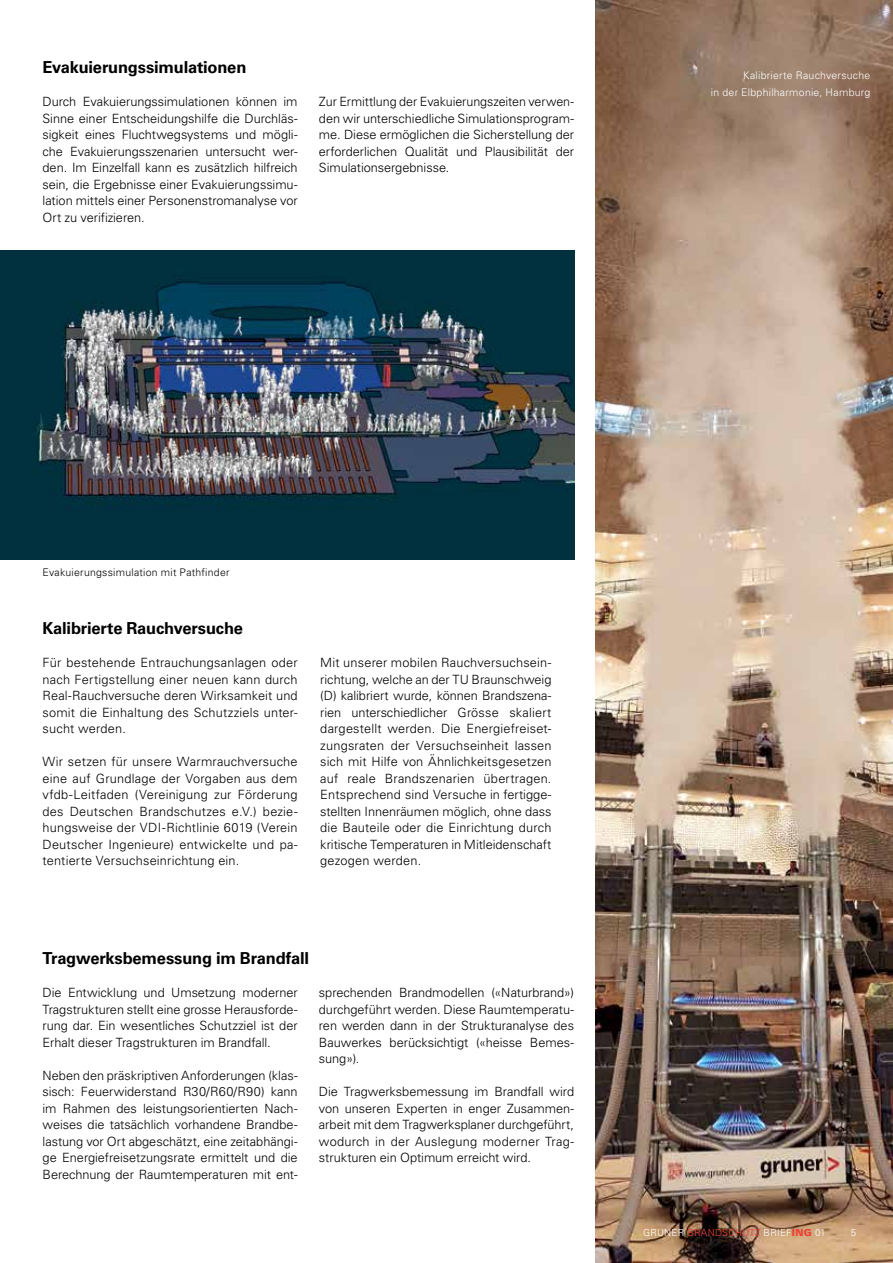
<style>
.page{position:relative;width:893px;height:1263px;background:#fff}
.page>*{position:absolute;margin:0;border:0;box-sizing:border-box;transform-origin:0 0}
.t1{font:700 16.5px "Univers LT Std";letter-spacing:-.015em;color:#000}
.t2{font:300 12.75px/16.5px "Univers LT Std";letter-spacing:-.005em;color:#000;text-align:justify}
.t3{font:300 10.5px/16.5px "Univers LT Std";letter-spacing:.02em;color:#fff;text-align:right}
.t4{font:300 10.5px "Univers LT Std";letter-spacing:.02em;color:#000}
.t5{font:300 9.75px "Univers LT Std";letter-spacing:.025em;color:#fff}
.s1{color:#ef4135}
.s2{font-weight:900;color:#ef4135}
</style>
<div class="page">
<img style="left:595px;top:0;width:298px;height:1263px">
<img style="left:0;top:251px;width:574px;height:308px">
<p class="t1" style="left:43px;top:58px;width:205px">Evakuierungssimulationen</p>
<p class="t2" style="left:43px;top:94px;width:257px">Durch Evakuierungssimulationen können im Sinne einer Entscheidungshilfe die Durchläs&shy;sigkeit eines Fluchtwegsystems und mögli&shy;che Evakuierungsszenarien untersucht wer&shy;den. I m Einzelfall kann es zusätzlich hilfreich sein, die Ergebnisse einer Evakuierungssimu&shy;lation mittels einer Personenstromanalyse vor Ort zu verifizieren.</p>
<p class="t2" style="left:319px;top:94px;width:257px">Zur Ermittlung der Evakuierungszeiten verwen&shy;den wir unterschiedliche Simulationsprogram&shy;me. Diese ermöglichen die Sicherstellung der erforderlichen Qualität und Plausibilität der Simulationsergebnisse.</p>
<p class="t3" style="left:711px;top:67px;width:161px">Kalibrierte Rauchversuche<br>in der Elbphilharmonie, Hamburg</p>
<p class="t4" style="left:43px;top:566px;width:189px">Evakuierungssimulation mit Pathfinder</p>
<p class="t1" style="left:43px;top:619px;width:202px">Kalibrierte Rauchversuche</p>
<p class="t2" style="left:43px;top:655px;width:257px">Für bestehende Entrauchungsanlagen oder nach Fertigstellung einer neuen kann durch Real-Rauchversuche deren Wirksamkeit und somit die Einhaltung des Schutzziels unter&shy;sucht werden.</p>
<p class="t2" style="left:43px;top:754px;width:257px">Wir setzen für unsere Warmrauchversuche eine auf G rundlage der Vorgaben aus dem vfdb-Leitfaden (Vereinigung zur Förderung des Deutschen B randschutzes e.V.) bezie&shy;hungsweise der VDI -Richtlinie 6019 (Verein Deutscher I ngenieure) entwickelte und pa&shy;tentierte Versuchseinrichtung ein.</p>
<p class="t2" style="left:320px;top:655px;width:233px">Mit unserer mobilen Rauchversuchsein&shy;richtung, welche an der TU Braunschweig (D) kalibriert wurde, können B randszena&shy;rien unterschiedlicher G rösse skaliert dargestellt werden. Die Energiefreiset&shy;zungsraten der Versuchseinheit lassen sich mit Hilfe von Ähnlichkeitsgesetzen auf reale B randszenarien übertragen.<br>Entsprechend sind Versuche in fertigge&shy;stellten I nnenräumen möglich, ohne dass die Bauteile oder die Einrichtung durch kritische Temperaturen in Mitleidenschaft gezogen werden.</p>
<p class="t1" style="left:43px;top:949px;width:268px">Tragwerksbemessung im Brandfall</p>
<p class="t2" style="left:43px;top:985px;width:257px">Die Entwicklung und U msetzung moderner Tragstrukturen stellt eine grosse Herausforde&shy;rung dar. Ein wesentliches Schutzziel ist der Erhalt dieser Tragstrukturen im B randfall.</p>
<p class="t2" style="left:43px;top:1067px;width:257px">N eben den präskriptiven Anforderungen (klas&shy;sisch: Feuerwiderstand R30/R60/R90) kann im Rahmen des leistungsorientierten Nach&shy;weises die tatsächlich vorhandene B randbe&shy;lastung vor Ort abgeschätzt, eine zeitabhängi&shy;ge Energiefreisetzungsrate ermittelt und die Berechnung der Raumtemperaturen mit ent-</p>
<p class="t2" style="left:319px;top:985px;width:257px">sprechenden Brandmodellen («Naturbrand») durchgeführt werden. Diese Raumtemperatu&shy;ren werden dann in der Strukturanalyse des Bauwerkes berücksichtigt («heisse Bemes&shy;sung»).</p>
<p class="t2" style="left:319px;top:1084px;width:257px">Die Tragwerksbemessung im B randfall wird von unseren Experten in enger Zusammen&shy;arbeit mit dem Tragwerksplaner durchgeführt, wodurch in der Auslegung moderner Trag&shy;strukturen ein Optimum erreicht wird.</p>
<p class="t5" style="left:643px;top:1226px;width:184px">Gruner <span class="s1">Brandsch utz</span> brief<span class="s2">ing</span> 01</p>
<p class="t5" style="left:851px;top:1226px;width:7px">5</p>
</div>
